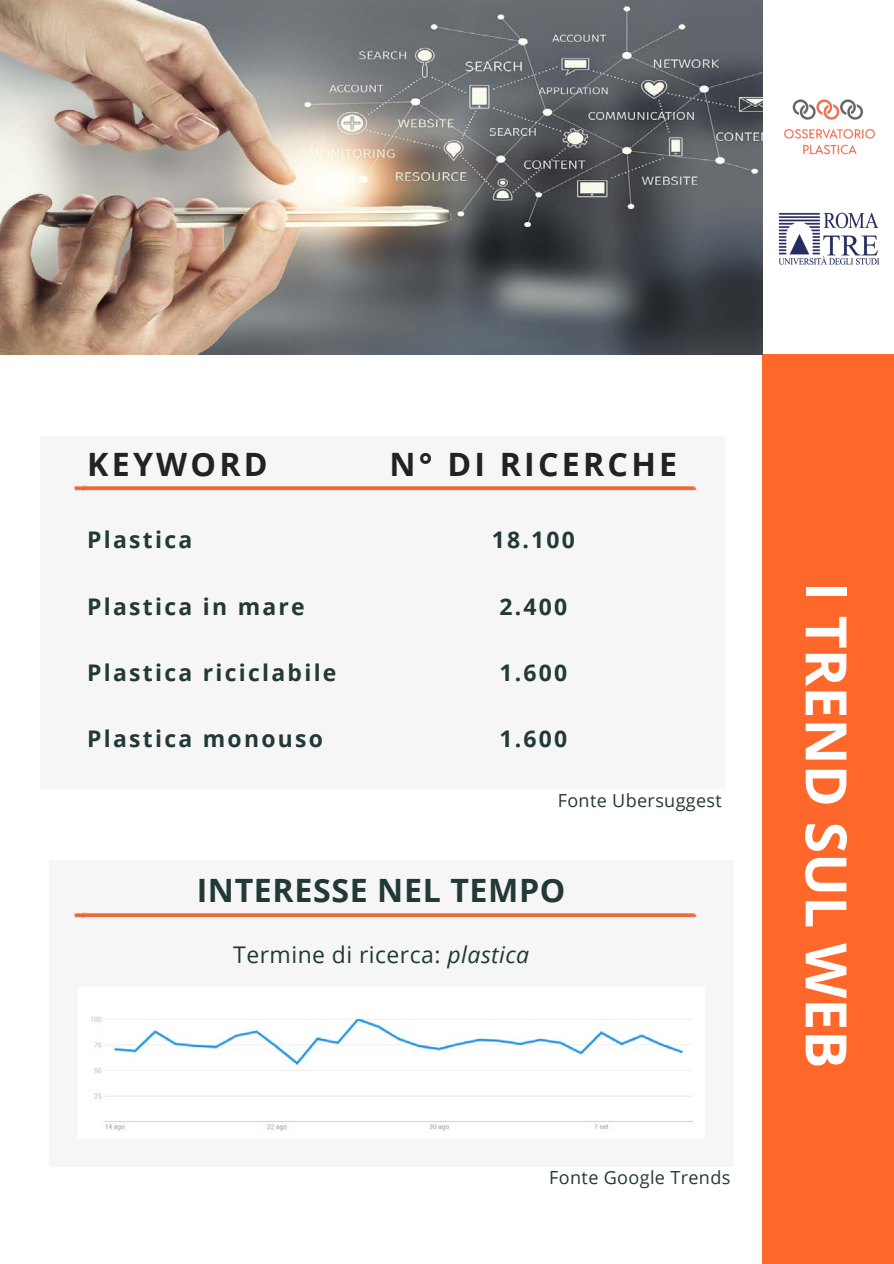
<style>
.page{position:relative;width:894px;height:1264px;background:#fff}
.page>*{position:absolute;margin:0;border:0;box-sizing:border-box;transform-origin:0 0}
.t1{font:700 57px "Open Sans";color:#fff}
.t2{font:700 32.1px "Open Sans";letter-spacing:.1em;color:#222}
.t3{font:700 32.1px "Open Sans";letter-spacing:.02em;color:#233937}
.t4{font:700 22.95px "Open Sans";letter-spacing:.1em;color:#233937}
.t5{font:22.95px "Open Sans";letter-spacing:.02em;color:#233937}
.t6{font:18px "Open Sans";letter-spacing:.02em;color:#233937}
.s1{font-style:italic}
</style>
<div class="page">
<div style="left:762px;top:0;width:131px;height:1263px;background:#ff672b"></div>
<div style="left:755px;top:0;width:138px;height:354px;background:#fff"></div>
<img style="left:784px;top:99px;width:91px;height:56px">
<img style="left:778px;top:212px;width:102px;height:53px">
<div style="left:40px;top:436px;width:683px;height:353px;background:#f6f6f6"></div>
<img style="left:73px;top:484px;width:624px;height:8px">
<div style="left:49px;top:860px;width:684px;height:306px;background:#f6f6f6"></div>
<img style="left:73px;top:911px;width:624px;height:8px">
<img style="left:0;top:0;width:762px;height:354px">
<img style="left:91px;top:1017px;width:602px;height:114px">
<p class="t2" style="left:87px;top:441px;width:182px">KEYWORD</p>
<p class="t2" style="left:389px;top:441px;width:289px">N° DI RICERCHE</p>
<p class="t4" style="left:87px;top:524px;width:107px">Plastica</p>
<p class="t4" style="left:491px;top:524px;width:85px">18.100</p>
<p class="t4" style="left:87px;top:590px;width:219px">Plastica in mare</p>
<p class="t4" style="left:499px;top:590px;width:69px">2.400</p>
<p class="t4" style="left:87px;top:656px;width:251px">Plastica riciclabile</p>
<p class="t4" style="left:499px;top:656px;width:69px">1.600</p>
<p class="t4" style="left:87px;top:722px;width:237px">Plastica monouso</p>
<p class="t4" style="left:499px;top:722px;width:69px">1.600</p>
<p class="t6" style="left:557px;top:787px;width:166px">Fonte Ubersuggest</p>
<p class="t3" style="left:197px;top:868px;width:370px">INTERESSE NEL TEMPO</p>
<p class="t5" style="left:233px;top:938px;width:297px">Termine di ricerca: <span class="s1">plastica</span></p>
<p class="t6" style="left:549px;top:1164px;width:182px">Fonte Google Trends</p>
<p class="t1" style="left:866px;top:582px;width:488px;rotate:90deg">I TREND SUL WEB</p>
</div>
